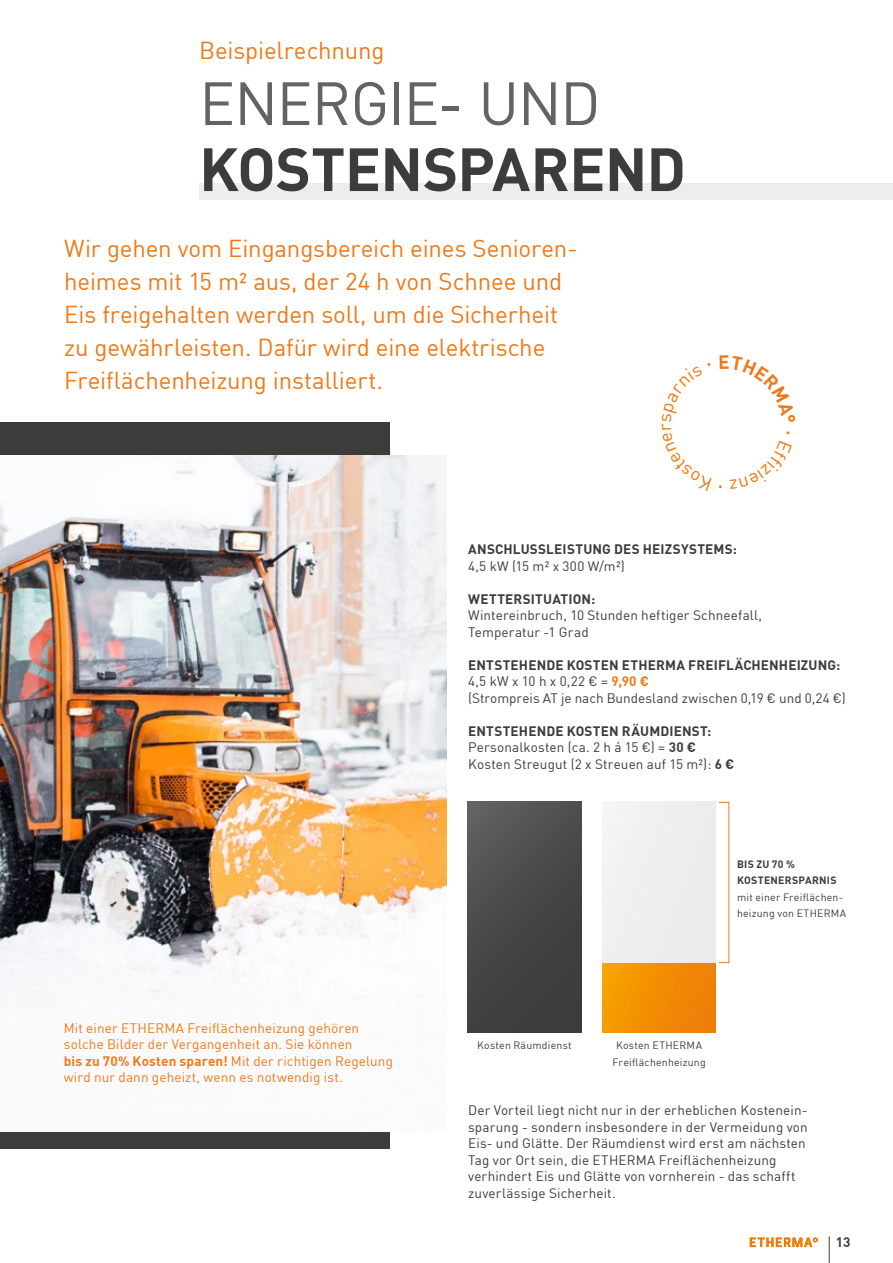
<style>
.page{position:relative;width:893px;height:1263px;background:#fff}
.page>*{position:absolute;margin:0;border:0;box-sizing:border-box;transform-origin:0 0}
.t1{font:700 60px "DIN";letter-spacing:-.01em;color:#3c3c3b}
.t2{font:60px "DIN";letter-spacing:-.02em;color:#646363}
.t3{font:24px/33px "DIN";letter-spacing:-.005em;color:#ef7918}
.t4{font:13.5px/16.5px "DIN";letter-spacing:.01em;color:#3c3c3b}
.t5{font:13.5px/16.5px "DIN";letter-spacing:.01em;color:#ef7918}
.t6{font:700 13.5px "DIN";letter-spacing:.015em;color:#3c3c3b}
.t7{font:10.5px/16.5px "DIN";letter-spacing:.02em;color:#3c3c3b;text-align:center}
.t8{font:700 10.5px/16.5px "DIN";letter-spacing:.025em;color:#3c3c3b}
.s1{font-weight:700}
.s2{font-weight:700;color:#ef7918}
</style>
<div class="page">
<svg style="left:829px;top:1236px;width:1px;height:27px"></svg>
<svg style="left:750px;top:1237px;width:68px;height:10px"></svg>
<div style="left:0;top:422px;width:390px;height:726px;background:#3c3c3b"></div>
<img style="left:0;top:455px;width:446px;height:677px">
<div style="left:199px;top:183px;width:694px;height:16px;background:#ededed"></div>
<div style="left:602px;top:802px;width:114px;height:161px;background:#edeeef"></div>
<div style="left:468px;top:802px;width:113px;height:231px;background:linear-gradient(to bottom,#575656,#3a3a39)"></div>
<div style="left:602px;top:963px;width:114px;height:70px;background:linear-gradient(to right,#f69f00,#ef7c09)"></div>
<h2 class="t3" style="left:199px;top:33px;width:187px">Beispielrechnung</h2>
<h1 class="t2" style="left:199px;top:66px;width:403px">ENERGIE- UND</h1>
<h1 class="t1" style="left:199px;top:130px;width:488px">KOSTENSPAREND</h1>
<h2 class="t3" style="left:64px;top:231px;width:515px">Wir gehen vom Eingangsbereich eines Senioren&shy;heimes mit 15 m² aus, der 24 h von Schnee und Eis freigehalten werden soll, um die Sicherheit zu gewährleisten. Dafür wird eine elektrische Freiflächenheizung installiert.</h2>
<p class="t6" style="left:468px;top:540px;width:270px">ANSCHLUSSLEISTUNG DES HEIZSYSTEMS:</p>
<p class="t4" style="left:468px;top:557px;width:158px">4,5 kW (15 m² x 300 W/m²)</p>
<p class="t6" style="left:468px;top:590px;width:129px">WETTERSITUATION:</p>
<p class="t4" style="left:468px;top:607px;width:295px">Wintereinbruch, 10 Stunden heftiger Schneefall,<br>Temperatur -1 Grad</p>
<p class="t4" style="left:468px;top:656px;width:379px"><span class="s1">ENTSTEHENDE KOSTEN ETHERMA FREIFLÄCHENHEIZUNG:<br></span>4,5 kW x 10 h x 0,22 € = <span class="s2">9,90 €<br></span>(Strompreis AT je nach Bundesland zwischen 0,19 € und 0,24 €)</p>
<p class="t4" style="left:468px;top:722px;width:268px"><span class="s1">ENTSTEHENDE KOSTEN RÄUMDIENST:<br></span>Personalkosten (ca. 2 h á 15 €) = <span class="s1">30 €<br></span>Kosten Streugut (2 x Streuen auf 15 m²): <span class="s1">6 €</span></p>
<p class="t5" style="left:64px;top:1019px;width:331px">Mit einer ETHERMA Freiflächenheizung gehören solche Bilder der Vergangenheit an. Sie können<br><span class="s1">bis zu 70% Kosten sparen!</span> Mit der richtigen Regelung wird nur dann geheizt, wenn es notwendig ist.</p>
<p class="t8" style="left:737px;top:855px;width:101px">BIS ZU 70 %<br>KOSTENERSPARNIS</p>
<p class="t7" style="left:737px;top:888px;width:111px;text-align:left">mit einer Freiflächen&shy;heizung von ETHERMA</p>
<p class="t7" style="left:477px;top:1037px;width:96px">Kosten Räumdienst</p>
<p class="t7" style="left:612px;top:1037px;width:95px">Kosten ETHERMA<br>Freiflächenheizung</p>
<p class="t4" style="left:468px;top:1102px;width:341px">Der Vorteil liegt nicht nur in der erheblichen Kostenein&shy;sparung - sondern insbesondere in der Vermeidung von Eis- und Glätte. Der Räumdienst wird erst am nächsten Tag vor Ort sein, die ETHERMA Freiflächenheizung verhindert Eis und Glätte von vornherein - das schafft zuverlässige Sicherheit.</p>
<p class="t6" style="left:836px;top:1233px;width:16px">13</p>
</div>
